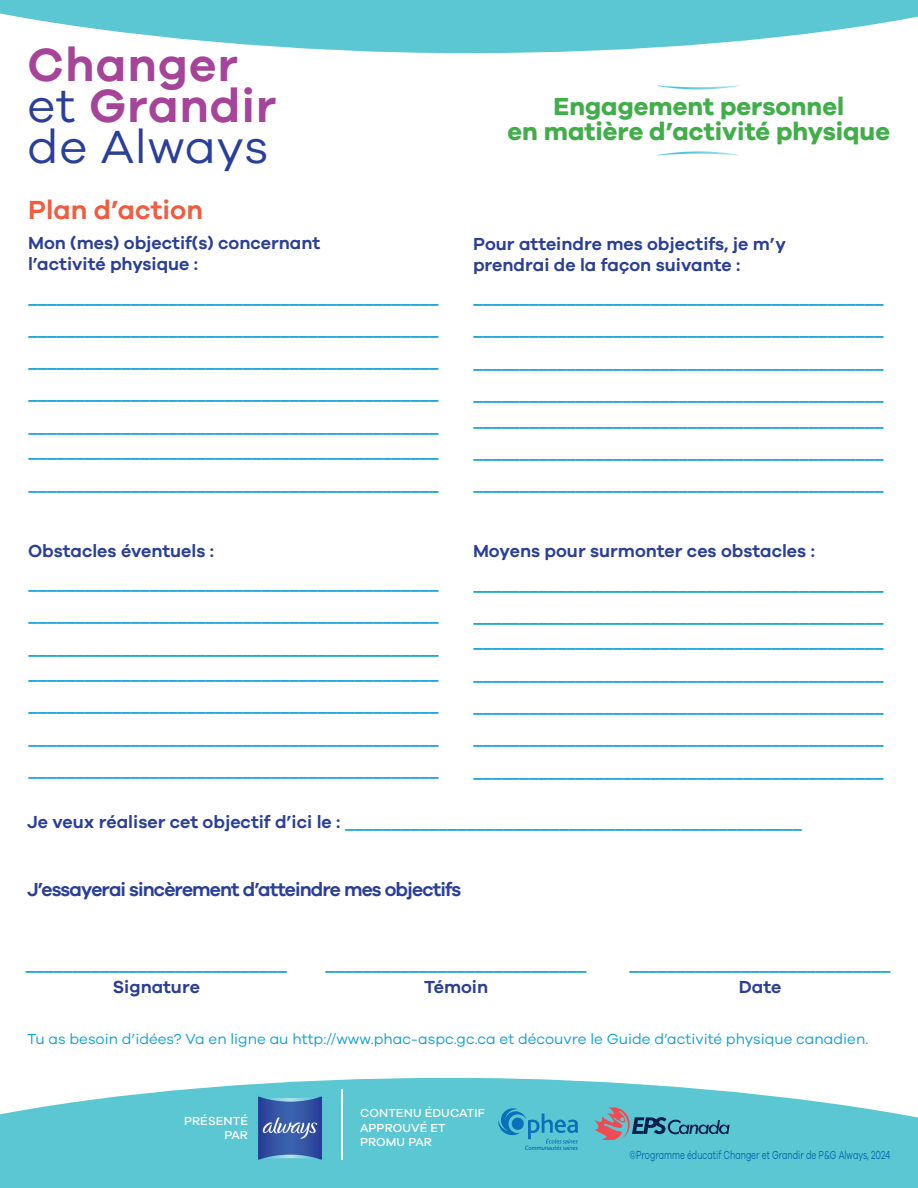
<style>
.page{position:relative;width:918px;height:1188px;background:#fff}
.page>*{position:absolute;margin:0;border:0;box-sizing:border-box;transform-origin:0 0}
.t1{font:600 48px/40.8px "Galano Grotesque";letter-spacing:.02em;color:#a54499}
.t2{font:600 27px "Galano Grotesque";color:#f15c40}
.t3{font:700 25.5px/25.5px "Galano Grotesque";color:#40ae49;text-align:center}
.t4{font:500 19.5px/32.2px "Galano Grotesque";color:#12a0db;text-align:justify}
.t5{font:600 19.5px "Galano Grotesque";letter-spacing:-.045em;color:#2b3f99}
.t6{font:600 18px/21px "Galano Grotesque";color:#2b3f99}
.t7{font:15px "Galano Grotesque";color:#12a0db}
.t8{font:12px "Galano Grotesque";color:#016aaf;scale:.7 1}
.t9{font:500 12px/14.4px "Galano Grotesque";letter-spacing:.01em;color:#fff}
.s1{font-weight:400;color:#2a3f99}
.s2{font-weight:600;font-size:18px;color:#2b3f99}
</style>
<div class="page">
<svg style="left:0;top:1078px;width:918px;height:110px;background:#6fced7"></svg>
<svg style="left:498px;top:1108px;width:80px;height:42px;background:#45afcb"></svg>
<svg style="left:594px;top:1107px;width:136px;height:33px;background:#5fa0b0"></svg>
<img style="left:254px;top:1092px;width:72px;height:73px">
<hr style="left:341px;top:1089px;width:2px;height:71px;background:#fff">
<svg style="left:0;top:0;width:918px;height:53px;fill:#5bc7d2"></svg>
<svg style="left:657px;top:85px;width:82px;height:4px"></svg>
<svg style="left:658px;top:151px;width:81px;height:4px"></svg>
<h1 class="t1" style="left:28px;top:43px;width:250px">Changer <span class="s1">et</span> Grandir <span class="s1">de Always</span></h1>
<h2 class="t2" style="left:28px;top:194px;width:176px">Plan d’action</h2>
<p class="t6" style="left:28px;top:232px;width:294px">Mon (mes) objectif(s) concernant l’activité physique :</p>
<p class="t4" style="left:28px;top:281px;width:413px">____________________________________________ ____________________________________________ ____________________________________________ ____________________________________________ ____________________________________________</p>
<p class="t4" style="left:28px;top:435px;width:413px">____________________________________________ ____________________________________________</p>
<p class="t6" style="left:28px;top:540px;width:188px">Obstacles éventuels :</p>
<p class="t4" style="left:28px;top:567px;width:413px">____________________________________________ ____________________________________________ ____________________________________________</p>
<p class="t4" style="left:28px;top:657px;width:413px">____________________________________________ ____________________________________________ ____________________________________________ ____________________________________________</p>
<h3 class="t3" style="left:507px;top:93px;width:384px">Engagement personnel<br>en matière d’activité physique</h3>
<p class="t6" style="left:473px;top:233px;width:314px">Pour atteindre mes objectifs, je m’y prendrai de la façon suivante :</p>
<p class="t4" style="left:473px;top:281px;width:413px">____________________________________________ ____________________________________________ ____________________________________________ ____________________________________________</p>
<p class="t4" style="left:473px;top:404px;width:413px">____________________________________________ ____________________________________________ ____________________________________________</p>
<p class="t6" style="left:473px;top:540px;width:343px">Moyens pour surmonter ces obstacles :</p>
<p class="t4" style="left:473px;top:568px;width:413px">____________________________________________ ____________________________________________</p>
<p class="t4" style="left:473px;top:626px;width:413px">____________________________________________ ____________________________________________ ____________________________________________ ____________________________________________ ____________________________________________</p>
<p class="t4" style="left:27px;top:806px;width:777px"><span class="s2">Je veux réaliser cet objectif d’ici le :</span> _________________________________________________</p>
<p class="t5" style="left:27px;top:877px;width:436px">J’essayerai sincèrement d’atteindre mes objectifs</p>
<p class="t4" style="left:629px;top:948px;width:263px">____________________________</p>
<p class="t6" style="left:739px;top:976px;width:44px">Date</p>
<p class="t7" style="left:27px;top:1030px;width:843px">Tu as besoin d’idées? Va en ligne au http://www.phac-aspc.gc.ca et découvre le Guide d’activité physique canadien.</p>
<p class="t4" style="left:325px;top:948px;width:263px">____________________________</p>
<p class="t6" style="left:424px;top:976px;width:65px">Témoin</p>
<p class="t4" style="left:25px;top:948px;width:263px">____________________________</p>
<p class="t6" style="left:113px;top:976px;width:89px">Signature</p>
<p class="t9" style="left:184px;top:1114px;width:65px;text-align:right">PRÉSENTÉ<br>PAR</p>
<p class="t9" style="left:360px;top:1107px;width:126px">CONTENU ÉDUCATIF<br>APPROUVÉ ET<br>PROMU PAR</p>
<p class="t8" style="left:630px;top:1147px;width:374px">©Programme éducatif Changer et Grandir de P&amp;G Always, 2024</p>
</div>
